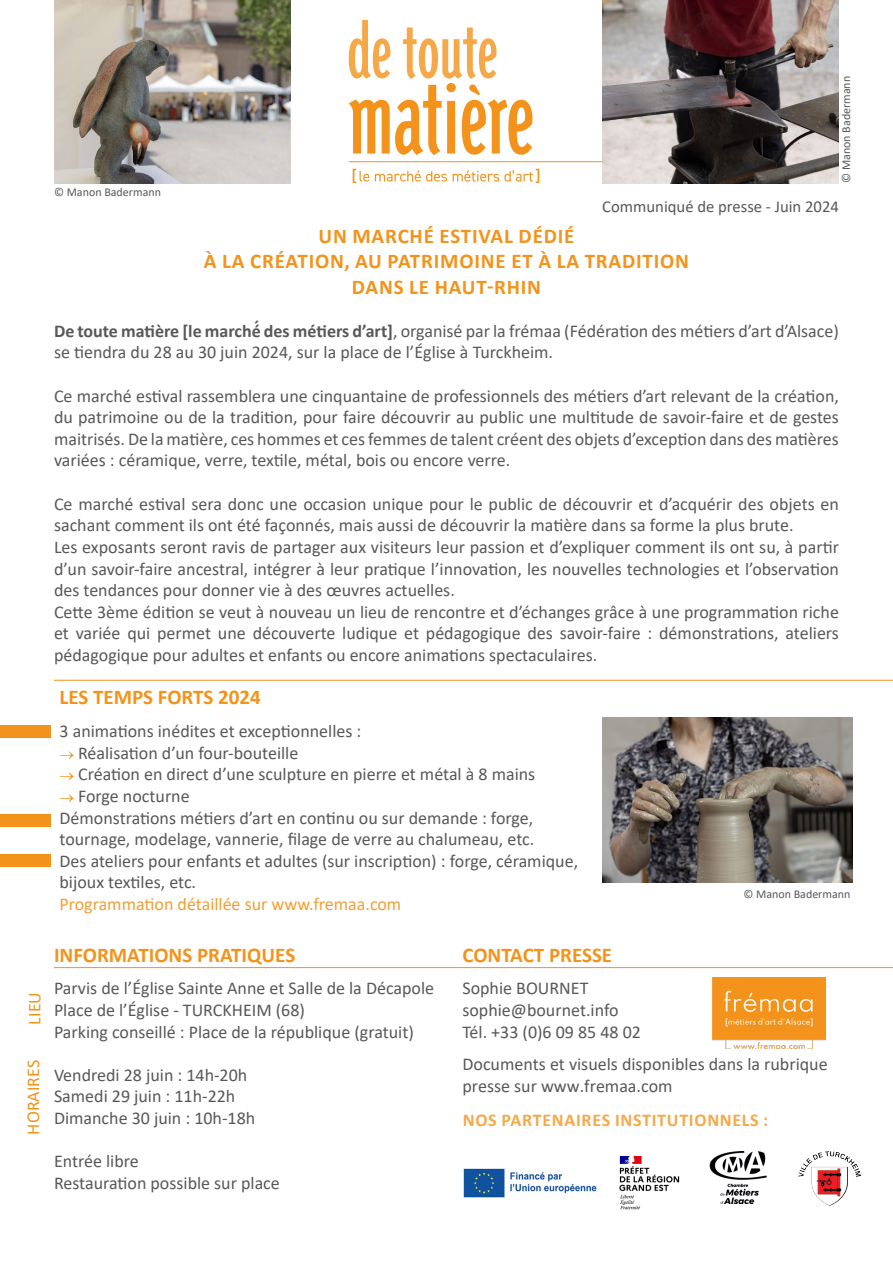
<style>
.page{position:relative;width:893px;height:1263px;background:#fff}
.page>*{position:absolute;margin:0;border:0;box-sizing:border-box;transform-origin:0 0}
.t1{font:700 21px "Calibri";letter-spacing:.04em;color:#f3931b}
.t2{font:700 21px "Calibri";color:#f3931b}
.t3{font:18px/21.6px "Calibri";color:#57585a}
.t4{font:18px "Calibri";color:#f49e32}
.t5{font:700 18px "Calibri";letter-spacing:.04em;color:#f5a949}
.t6{font:18px "Calibri";color:#f3931b}
.t7{font:16.65px "Calibri";color:#57585a}
.t8{font:12px "Calibri";color:#57585a}
.s1{font-weight:700}
.s2{color:#f3931b}
</style>
<div class="page">
<img style="left:602px;top:0;width:237px;height:183px">
<img style="left:54px;top:0;width:237px;height:183px">
<hr style="left:349px;top:161px;width:253px;height:1px;background:#f3931b">
<svg style="left:349px;top:20px;width:183px;height:135px"></svg>
<svg style="left:353px;top:169px;width:186px;height:14px"></svg>
<img style="left:619px;top:1155px;width:61px;height:55px">
<img style="left:709px;top:1151px;width:58px;height:53px">
<hr style="left:54px;top:680px;width:839px;height:1px;background:#f3931b">
<div style="left:0;top:725px;width:51px;height:13px;background:#f3931b"></div>
<div style="left:0;top:814px;width:51px;height:13px;background:#f3931b"></div>
<div style="left:0;top:855px;width:51px;height:12px;background:#f3931b"></div>
<hr style="left:54px;top:967px;width:839px;height:1px;background:#f3931b">
<img style="left:798px;top:1151px;width:63px;height:55px">
<img style="left:602px;top:718px;width:250px;height:165px">
<img style="left:463px;top:1168px;width:134px;height:30px">
<img style="left:713px;top:978px;width:112px;height:70px">
<p class="t8" style="left:54px;top:183px;width:109px">© Manon Badermann</p>
<p class="t8" style="left:838px;top:183px;width:109px;rotate:-90deg">© Manon Badermann</p>
<p class="t7" style="left:602px;top:194px;width:238px">Communiqué de presse - Juin 2024</p>
<p class="t1" style="left:318px;top:221px;width:257px">UN MARCHÉ ESTIVAL DÉDIÉ</p>
<p class="t1" style="left:204px;top:247px;width:487px">À LA CRÉATION, AU PATRIMOINE ET À LA TRADITION</p>
<p class="t1" style="left:352px;top:272px;width:191px">DANS LE HAUT-RHIN</p>
<p class="t3" style="left:54px;top:320px;width:786px"><span class="s1">De toute matière [le marché</span><sup>́</sup><span class="s1">des métiers d’art]</span>, organisé par la frémaa (Fédération des métiers d’art d’Alsace) se tiendra du 28 au 30 juin 2024, sur la place de l’Église à Turckheim.</p>
<p class="t3" style="left:54px;top:384px;width:786px;text-align:justify">Ce marché estival rassemblera une cinquantaine de professionnels des métiers d’art relevant de la création, du patrimoine ou de la tradition, pour faire découvrir au public une multitude de savoir-faire et de gestes maitrisés. De la matière, ces hommes et ces femmes de talent créent des objets d’exception dans des matières variées : céramique, verre, textile, métal, bois ou encore verre.</p>
<p class="t3" style="left:54px;top:492px;width:786px">Ce marché estival sera donc une occasion unique pour le public de découvrir et d’acquérir des objets en sachant comment ils ont été façonnés, mais aussi de découvrir la matière dans sa forme la plus brute.</p>
<p class="t3" style="left:54px;top:536px;width:786px;text-align:justify">Les exposants seront ravis de partager aux visiteurs leur passion et d’expliquer comment ils ont su, à partir d’un savoir-faire ancestral, intégrer à leur pratique l’innovation, les nouvelles technologies et l’observation des tendances pour donner vie à des œuvres actuelles.</p>
<p class="t3" style="left:54px;top:600px;width:786px;text-align:justify">Cette 3ème édition se veut à nouveau un lieu de rencontre et d’échanges grâce à une programmation riche et variée qui permet une découverte ludique et pédagogique des savoir-faire : démonstrations, ateliers pédagogique pour adultes et enfants ou encore animations spectaculaires.</p>
<p class="t2" style="left:60px;top:682px;width:203px">LES TEMPS FORTS 2024</p>
<p class="t3" style="left:60px;top:720px;width:303px">3 animations inédites et exceptionnelles :</p>
<p class="t3" style="left:60px;top:741px;width:240px"><span class="s2">→</span> Réalisation d’un four-bouteille</p>
<p class="t3" style="left:60px;top:763px;width:477px"><span class="s2">→</span> Création en direct d’une sculpture en pierre et métal à 8 mains</p>
<p class="t3" style="left:60px;top:785px;width:132px"><span class="s2">→</span> Forge nocturne</p>
<p class="t3" style="left:60px;top:806px;width:476px">Démonstrations métiers d’art en continu ou sur demande : forge, tournage, modelage, vannerie, filage de verre au chalumeau, etc.</p>
<p class="t3" style="left:60px;top:849px;width:520px">Des ateliers pour enfants et adultes (sur inscription) : forge, céramique, bijoux textiles, etc.</p>
<p class="t4" style="left:60px;top:891px;width:343px">Programmation détaillée sur www.fremaa.com</p>
<p class="t8" style="left:743px;top:886px;width:109px">© Manon Badermann</p>
<p class="t6" style="left:22px;top:1024px;width:34px;rotate:-90deg">LIEU</p>
<p class="t6" style="left:21px;top:1134px;width:76px;rotate:-90deg">HORAIRES</p>
<p class="t2" style="left:54px;top:940px;width:243px">INFORMATIONS PRATIQUES</p>
<p class="t3" style="left:54px;top:977px;width:382px">Parvis de l’Église Sainte Anne et Salle de la Décapole</p>
<p class="t3" style="left:54px;top:999px;width:253px">Place de l’Église - TURCKHEIM (68)</p>
<p class="t3" style="left:54px;top:1020px;width:361px">Parking conseillé : Place de la république (gratuit)</p>
<p class="t3" style="left:54px;top:1063px;width:195px">Vendredi 28 juin : 14h-20h</p>
<p class="t3" style="left:54px;top:1085px;width:183px">Samedi 29 juin : 11h-22h</p>
<p class="t3" style="left:54px;top:1107px;width:203px">Dimanche 30 juin : 10h-18h</p>
<p class="t3" style="left:54px;top:1150px;width:86px">Entrée libre</p>
<p class="t3" style="left:54px;top:1171px;width:227px">Restauration possible sur place</p>
<p class="t2" style="left:462px;top:940px;width:151px">CONTACT PRESSE</p>
<p class="t3" style="left:462px;top:977px;width:128px">Sophie BOURNET</p>
<p class="t3" style="left:462px;top:999px;width:158px">sophie@bournet.info</p>
<p class="t3" style="left:462px;top:1020px;width:180px">Tél. +33 (0)6 09 85 48 02</p>
<p class="t3" style="left:462px;top:1053px;width:367px">Documents et visuels disponibles dans la rubrique presse sur www.fremaa.com</p>
<p class="t5" style="left:463px;top:1107px;width:307px">NOS PARTENAIRES INSTITUTIONNELS :</p>
</div>
